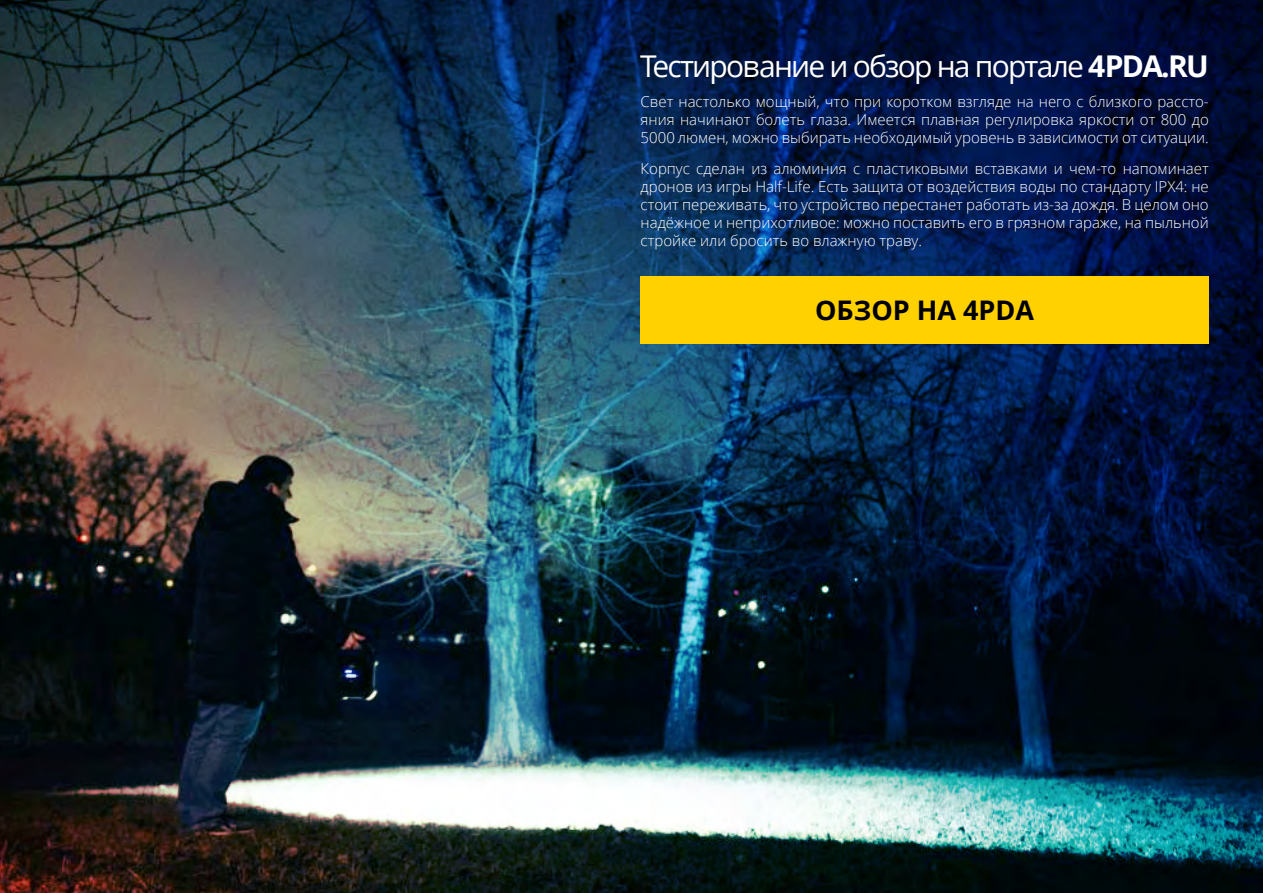
<style>
.page{position:relative;width:1263px;height:893px;background:#fff}
.page>*{position:absolute;margin:0;border:0;box-sizing:border-box;transform-origin:0 0}
.t1{font:30px "Open Sans";letter-spacing:-.06em;color:#fff}
.t2{font:700 27px "Open Sans";color:#000}
.t3{font:300 15px/18px "Open Sans";color:#fff;text-align:justify}
.s1{font-weight:700}
</style>
<div class="page">
<img style="left:0;top:0;width:1263px;height:893px">
<div style="left:640px;top:276px;width:569px;height:68px;background:#ffd100"></div>
<h1 class="t1" style="left:640px;top:46px;width:570px">Тестирование и обзор на портале <span class="s1">4PDA.RU</span></h1>
<p class="t3" style="left:641px;top:92px;width:570px">Свет настолько мощный, что при коротком взгляде на него с близкого рассто&shy;яния начинают болеть глаза. Имеется плавная регулировка яркости от 800 до 5000 люмен, можно выбирать необходимый уровень в зависимости от ситуации.</p>
<p class="t3" style="left:641px;top:159px;width:570px">Корпус сделан из алюминия с пластиковыми вставками и чем-то напоминает дронов из игры Half-Life. Есть защита от воздействия воды по стандарту IPX4: не стоит переживать, что устройство перестанет работать из-за дождя. В целом оно надёжное и неприхотливое: можно поставить его в грязном гараже, на пыльной стройке или бросить во влажную траву.</p>
<h2 class="t2" style="left:815px;top:291px;width:220px">ОБЗОР НА 4PDA</h2>
</div>
